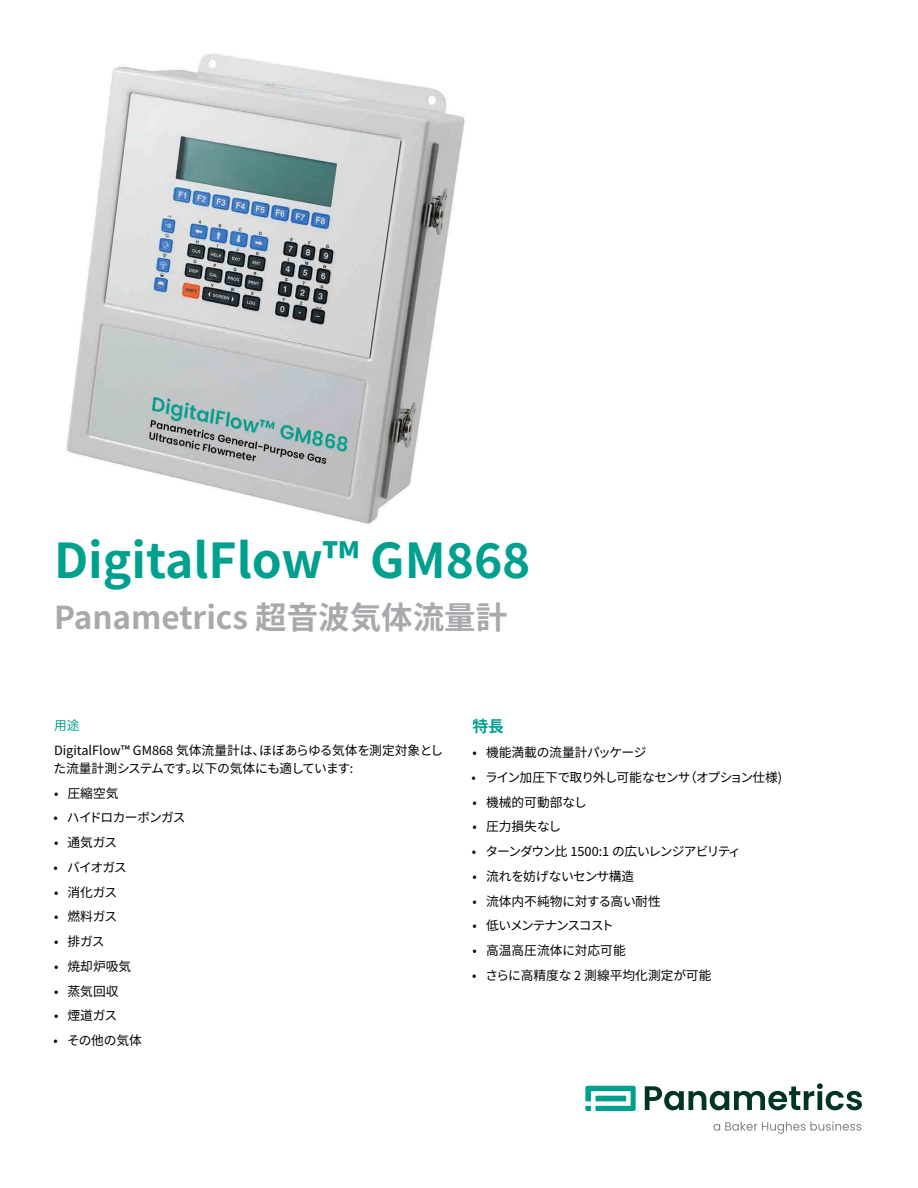
<style>
.page{position:relative;width:918px;height:1188px;background:#fff}
.page>*{position:absolute;margin:0;border:0;box-sizing:border-box;transform-origin:0 0}
.t1{font:700 48px "Noto Sans JP";color:#00a08e}
.t2{font:700 31.5px "Noto Sans JP";color:#a7a9ac}
.t3{font:700 15.75px "Noto Sans JP";color:#00a08e}
.t4{font:12.75px/18px "Noto Sans JP";letter-spacing:-.015em;color:#000}
.t5{font:12.75px "Noto Sans JP";letter-spacing:-.06em;color:#000}
.t6{font:12.75px "Noto Sans JP";letter-spacing:-.07em;color:#000}
.t7{font:12.75px "Noto Sans JP";letter-spacing:-.035em;color:#000}
.t8{font:12.75px "Noto Sans JP";letter-spacing:-.095em;color:#000}
.t9{font:12.75px "Noto Sans JP";color:#00a08e}
</style>
<div class="page">
<img style="left:66px;top:53px;width:399px;height:471px">
<svg style="left:585px;top:1086px;width:51px;height:25px"></svg>
<svg style="left:645px;top:1083px;width:217px;height:27px"></svg>
<svg style="left:714px;top:1121px;width:147px;height:13px"></svg>
<h1 class="t1" style="left:54px;top:533px;width:478px">DigitalFlow™ GM868</h1>
<h2 class="t2" style="left:54px;top:600px;width:455px">Panametrics 超音波気体流量計</h2>
<p class="t9" style="left:54px;top:718px;width:27px">用途</p>
<p class="t4" style="left:54px;top:741px;width:391px">DigitalFlow™ GM868 気体流量計は、ほぼあらゆる気体を測定対象とした流量計測システムです。以下の気体にも適しています:</p>
<p class="t4" style="left:54px;top:784px;width:66px">• 圧縮空気</p>
<p class="t5" style="left:53px;top:810px;width:134px">• ハイドロカーボンガス</p>
<p class="t4" style="left:54px;top:834px;width:65px">• 通気ガス</p>
<p class="t4" style="left:54px;top:858px;width:75px">• バイオガス</p>
<p class="t4" style="left:54px;top:883px;width:65px">• 消化ガス</p>
<p class="t4" style="left:54px;top:908px;width:65px">• 燃料ガス</p>
<p class="t4" style="left:54px;top:933px;width:52px">• 排ガス</p>
<p class="t4" style="left:54px;top:957px;width:79px">• 焼却炉吸気</p>
<p class="t4" style="left:54px;top:982px;width:66px">• 蒸気回収</p>
<p class="t4" style="left:54px;top:1007px;width:65px">• 煙道ガス</p>
<p class="t4" style="left:54px;top:1032px;width:90px">• その他の気体</p>
<p class="t3" style="left:472px;top:718px;width:33px">特長</p>
<p class="t4" style="left:472px;top:744px;width:176px">• 機能満載の流量計パッケージ</p>
<p class="t5" style="left:472px;top:770px;width:312px">• ライン加圧下で取り外し可能なセンサ（オプション仕様)</p>
<p class="t4" style="left:472px;top:793px;width:116px">• 機械的可動部なし</p>
<p class="t4" style="left:472px;top:818px;width:90px">• 圧力損失なし</p>
<p class="t6" style="left:472px;top:844px;width:271px">• ターンダウン比 1500:1 の広いレンジアビリティ</p>
<p class="t7" style="left:472px;top:869px;width:163px">• 流れを妨げないセンサ構造</p>
<p class="t4" style="left:472px;top:892px;width:190px">• 流体内不純物に対する高い耐性</p>
<p class="t8" style="left:472px;top:919px;width:143px">• 低いメンテナンスコスト</p>
<p class="t4" style="left:472px;top:942px;width:155px">• 高温高圧流体に対応可能</p>
<p class="t4" style="left:472px;top:967px;width:241px">• さらに高精度な 2 測線平均化測定が可能</p>
</div>
